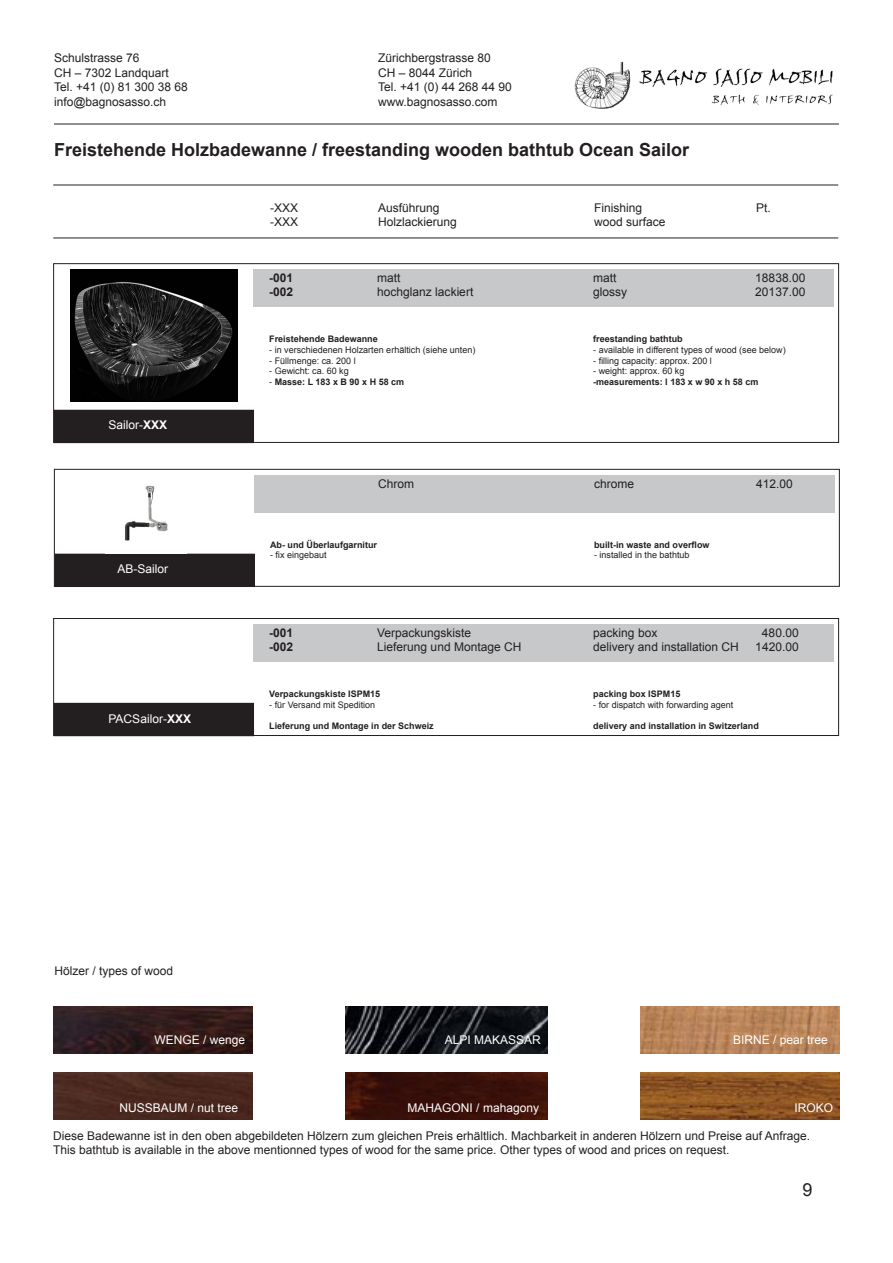
<style>
.page{position:relative;width:893px;height:1263px;background:#fff}
.page>*{position:absolute;margin:0;border:0;box-sizing:border-box;transform-origin:0 0}
.t1{font:700 18px "Arial";color:#231f20}
.t2{font:18px "Arial";color:#231f20}
.t3{font:12px "Arial";color:#231f20}
.t4{font:12px "Arial";color:#fff}
.t5{font:700 12px "Arial";color:#231f20}
.t6{font:9px "Arial";color:#231f20}
.t7{font:700 9px "Arial";color:#231f20}
.s1{font-weight:700}
.s2{font-weight:400}
</style>
<div class="page">
<hr style="left:54px;top:124px;width:785px;height:1px;background:#231f20">
<img style="left:574px;top:62px;width:259px;height:47px">
<div style="left:53px;top:263px;width:786px;height:180px;border:1px solid #231f20"></div>
<div style="left:54px;top:410px;width:200px;height:33px;background:#231f20"></div>
<div style="left:253px;top:269px;width:581px;height:38px;background:#c7c8ca"></div>
<hr style="left:53px;top:185px;width:785px;height:1px;background:#231f20">
<hr style="left:53px;top:238px;width:785px;height:1px;background:#231f20">
<div style="left:54px;top:469px;width:786px;height:118px;border:1px solid #231f20"></div>
<div style="left:55px;top:554px;width:199px;height:32px;background:#231f20"></div>
<div style="left:55px;top:554px;width:199px;height:33px;border:1px solid #231f20"></div>
<div style="left:254px;top:475px;width:580px;height:38px;background:#c7c8ca"></div>
<div style="left:53px;top:618px;width:786px;height:118px;border:1px solid #231f20"></div>
<div style="left:54px;top:703px;width:200px;height:33px;background:#231f20"></div>
<div style="left:253px;top:624px;width:581px;height:38px;background:#c7c8ca"></div>
<img style="left:53px;top:1006px;width:200px;height:47px">
<img style="left:346px;top:1006px;width:201px;height:47px">
<img style="left:640px;top:1006px;width:200px;height:47px">
<img style="left:53px;top:1073px;width:200px;height:47px">
<img style="left:346px;top:1073px;width:201px;height:47px">
<img style="left:640px;top:1073px;width:200px;height:47px">
<img style="left:71px;top:269px;width:166px;height:132px">
<img style="left:125px;top:485px;width:43px;height:56px">
<p class="t3" style="left:54px;top:50px;width:87px">Schulstrasse 76</p>
<p class="t3" style="left:378px;top:50px;width:114px">Zürichbergstrasse 80</p>
<p class="t3" style="left:54px;top:65px;width:116px">CH – 7302 Landquart</p>
<p class="t3" style="left:378px;top:65px;width:96px">CH – 8044 Zürich</p>
<p class="t3" style="left:54px;top:79px;width:135px">Tel. +41 (0) 81 300 38 68</p>
<p class="t3" style="left:378px;top:79px;width:135px">Tel. +41 (0) 44 268 44 90</p>
<p class="t3" style="left:54px;top:93px;width:114px">info@bagnosasso.ch</p>
<p class="t3" style="left:378px;top:93px;width:121px">www.bagnosasso.com</p>
<p class="t1" style="left:54px;top:137px;width:637px">Freistehende Holzbadewanne / freestanding wooden bathtub Ocean Sailor</p>
<p class="t3" style="left:270px;top:200px;width:30px">-XXX</p>
<p class="t3" style="left:378px;top:200px;width:63px">Ausführung</p>
<p class="t3" style="left:594px;top:200px;width:50px">Finishing</p>
<p class="t3" style="left:756px;top:200px;width:16px">Pt.</p>
<p class="t3" style="left:270px;top:214px;width:30px">-XXX</p>
<p class="t3" style="left:378px;top:214px;width:80px">Holzlackierung</p>
<p class="t3" style="left:594px;top:214px;width:73px">wood surface</p>
<p class="t4" style="left:109px;top:417px;width:60px">Sailor-<span class="s1">XXX</span></p>
<p class="t4" style="left:117px;top:561px;width:52px">AB-Sailor</p>
<p class="t4" style="left:109px;top:710px;width:84px">PACSailor-<span class="s1">XXX</span></p>
<p class="t5" style="left:269px;top:270px;width:26px">-001</p>
<p class="t3" style="left:377px;top:270px;width:25px">matt</p>
<p class="t3" style="left:593px;top:270px;width:25px">matt</p>
<p class="t3" style="left:755px;top:270px;width:52px">18838.00</p>
<p class="t5" style="left:269px;top:284px;width:26px">-002</p>
<p class="t3" style="left:377px;top:284px;width:98px">hochglanz lackiert</p>
<p class="t3" style="left:593px;top:284px;width:36px">glossy</p>
<p class="t3" style="left:755px;top:284px;width:52px">20137.00</p>
<p class="t7" style="left:269px;top:333px;width:110px">Freistehende Badewanne</p>
<p class="t7" style="left:593px;top:333px;width:91px">freestanding bathtub</p>
<p class="t6" style="left:269px;top:344px;width:208px">- in verschiedenen Holzarten erhältich (siehe unten)</p>
<p class="t6" style="left:593px;top:344px;width:194px">- available in different types of wood (see below)</p>
<p class="t6" style="left:269px;top:354px;width:88px">- Füllmenge: ca. 200 l</p>
<p class="t6" style="left:593px;top:354px;width:120px">- filling capacity: approx. 200 l</p>
<p class="t6" style="left:269px;top:365px;width:81px">- Gewicht: ca. 60 kg</p>
<p class="t6" style="left:593px;top:365px;width:93px">- weight: approx. 60 kg</p>
<p class="t7" style="left:269px;top:376px;width:136px"><span class="s2">-</span> Masse: L 183 x B 90 x H 58 cm</p>
<p class="t7" style="left:593px;top:376px;width:167px">-measurements: l 183 x w 90 x h 58 cm</p>
<p class="t3" style="left:378px;top:476px;width:37px">Chrom</p>
<p class="t3" style="left:594px;top:476px;width:42px">chrome</p>
<p class="t3" style="left:756px;top:476px;width:38px">412.00</p>
<p class="t7" style="left:270px;top:538px;width:109px">Ab- und Überlaufgarnitur</p>
<p class="t7" style="left:594px;top:538px;width:117px">built-in waste and overflow</p>
<p class="t6" style="left:270px;top:549px;width:58px">- fix eingebaut</p>
<p class="t6" style="left:594px;top:549px;width:97px">- installed in the bathtub</p>
<p class="t5" style="left:269px;top:625px;width:26px">-001</p>
<p class="t3" style="left:377px;top:625px;width:96px">Verpackungskiste</p>
<p class="t3" style="left:593px;top:625px;width:66px">packing box</p>
<p class="t3" style="left:762px;top:625px;width:38px">480.00</p>
<p class="t5" style="left:269px;top:639px;width:26px">-002</p>
<p class="t3" style="left:377px;top:639px;width:146px">Lieferung und Montage CH</p>
<p class="t3" style="left:593px;top:639px;width:147px">delivery and installation CH</p>
<p class="t3" style="left:755px;top:639px;width:45px">1420.00</p>
<p class="t7" style="left:269px;top:688px;width:113px">Verpackungskiste ISPM15</p>
<p class="t7" style="left:593px;top:688px;width:89px">packing box ISPM15</p>
<p class="t6" style="left:269px;top:698px;width:108px">- für Versand mit Spedition</p>
<p class="t6" style="left:593px;top:698px;width:142px">- for dispatch with forwarding agent</p>
<p class="t7" style="left:269px;top:720px;width:166px">Lieferung und Montage in der Schweiz</p>
<p class="t7" style="left:593px;top:720px;width:167px">delivery and installation in Switzerland</p>
<p class="t3" style="left:54px;top:963px;width:120px">Hölzer / types of wood</p>
<p class="t4" style="left:155px;top:1032px;width:92px">WENGE / wenge</p>
<p class="t4" style="left:445px;top:1032px;width:98px">ALPI MAKASSAR</p>
<p class="t4" style="left:733px;top:1032px;width:96px">BIRNE / pear tree</p>
<p class="t4" style="left:794px;top:1099px;width:40px">IROKO</p>
<p class="t3" style="left:53px;top:1128px;width:759px">Diese Badewanne ist in den oben abgebildeten Hölzern zum gleichen Preis erhältlich. Machbarkeit in anderen Hölzern und Preise auf Anfrage.</p>
<p class="t3" style="left:53px;top:1142px;width:678px">This bathtub is available in the above mentionned types of wood for the same price. Other types of wood and prices on request.</p>
<p class="t4" style="left:408px;top:1099px;width:133px">MAHAGONI / mahagony</p>
<p class="t4" style="left:120px;top:1099px;width:120px">NUSSBAUM / nut tree</p>
<p class="t2" style="left:802px;top:1178px;width:12px">9</p>
</div>
